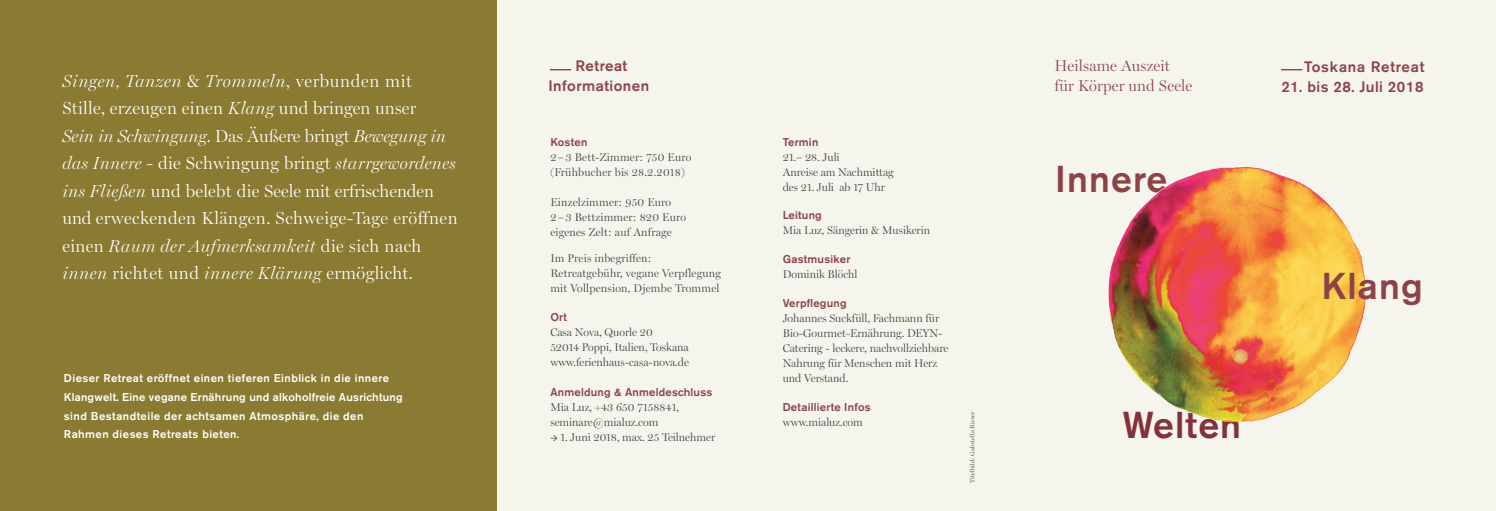
<style>
.page{position:relative;width:1496px;height:511px;background:#fff}
.page>*{position:absolute;margin:0;border:0;box-sizing:border-box;transform-origin:0 0}
.t1{font:500 37.12px "Akzidenz Grotesk BE";letter-spacing:.03em;color:#8c4347}
.t2{font:500 37.12px "Akzidenz Grotesk BE";letter-spacing:.03em;color:#83323b}
.t3{font:300 17.5px/27.5px "Miller Display";letter-spacing:.02em;color:#fff}
.t4{font:300 15.62px/20px "Miller Display";letter-spacing:.01em;color:#8c4347}
.t5{font:500 15px/20px "Akzidenz Grotesk BE";letter-spacing:.03em;color:#8c4347;text-align:center}
.t6{font:500 15px "Akzidenz Grotesk BE";letter-spacing:.05em;color:#8c4347}
.t7{font:300 11.25px/15px "Miller Display";color:#3e3e3f}
.t8{font:300 11.25px/15px "Miller Display";letter-spacing:.02em;color:#3e3e3f}
.t9{font:500 11.25px/18.8px "Akzidenz Grotesk BE";letter-spacing:.04em;color:#fff}
.t10{font:500 11.25px "Akzidenz Grotesk BE";letter-spacing:.02em;color:#8c4347}
.t11{font:300 6.25px "Miller Display";letter-spacing:.03em;color:#3e3e3f}
.s1{font-style:italic}
.s2{font-family:"Minion Pro";font-weight:400}
</style>
<div class="page">
<div style="left:0;top:0;width:1495px;height:510px;background:#f5f4ed"></div>
<div style="left:0;top:0;width:496px;height:510px;background:#8b7a31"></div>
<svg style="left:550px;top:69px;width:21px;height:1px"></svg>
<img style="left:1108px;top:167px;width:258px;height:255px">
<svg style="left:1281px;top:69px;width:21px;height:1px"></svg>
<p class="t3" style="left:62px;top:67px;width:397px"><span class="s1">Singen, Tanzen</span> &amp; <span class="s1">Trommeln</span>, verbunden mit Stille, erzeugen einen <span class="s1">Klang</span> und bringen unser<br><span class="s1">Sein in Schwingung</span>. Das Äußere bringt <span class="s1">Bewegung in das Innere</span> - die Schwingung bringt <span class="s1">starrgewordenes ins Fließen</span> und belebt die Seele mit erfrischenden und erweckenden Klängen. Schweige-Tage eröffnen einen <span class="s1">Raum der Aufmerksamkeit</span> die sich nach <span class="s1">innen</span> richtet und <span class="s1">innere Klärung</span> ermöglicht.</p>
<p class="t9" style="left:64px;top:368px;width:340px">Dieser Retreat eröffnet einen tieferen Einblick in die innere Klangwelt. Eine vegane Ernährung und alkoholfreie Ausrichtung sind Bestandteile der achtsamen Atmosphäre, die den Rahmen dieses Retreats bieten.</p>
<h3 class="t5" style="left:548px;top:56px;width:102px">Retreat<br>Informationen</h3>
<p class="t10" style="left:550px;top:135px;width:39px">Kosten</p>
<p class="t8" style="left:550px;top:149px;width:143px">2–3 Bett-Zimmer: 750 Euro (Frühbucher bis 28.2.2018)</p>
<p class="t8" style="left:550px;top:194px;width:137px">Einzelzimmer: 950 Euro<br>2–3 Bettzimmer: 820 Euro eigenes Zelt: auf Anfrage</p>
<p class="t8" style="left:550px;top:251px;width:172px">Im Preis inbegriffen:<br>Retreatgebühr, vegane Verpflegung mit Vollpension, Djembe Trommel</p>
<p class="t10" style="left:550px;top:310px;width:18px">Ort</p>
<p class="t7" style="left:550px;top:324px;width:140px">Casa Nova, Quorle 20<br>52014 Poppi, Italien, Toskana www.ferienhaus-casa-nova.de</p>
<p class="t10" style="left:550px;top:385px;width:163px">Anmeldung &amp; Anmeldeschluss</p>
<p class="t7" style="left:550px;top:399px;width:130px">Mia Luz, +43 650 7158841, seminare@mialuz.com</p>
<p class="t7" style="left:550px;top:429px;width:166px"><span class="s2">→</span> 1. Juni 2018, max. 25 Teilnehmer</p>
<p class="t10" style="left:782px;top:134px;width:37px">Termin</p>
<p class="t7" style="left:782px;top:149px;width:113px">21.– 28. Juli<br>Anreise am Nachmittag des 21. Juli ab 17 Uhr</p>
<p class="t10" style="left:782px;top:208px;width:41px">Leitung</p>
<p class="t7" style="left:782px;top:223px;width:149px">Mia Luz, Sängerin &amp; Musikerin</p>
<p class="t10" style="left:782px;top:252px;width:69px">Gastmusiker</p>
<p class="t7" style="left:782px;top:267px;width:76px">Dominik Blöchl</p>
<p class="t10" style="left:782px;top:296px;width:65px">Verpflegung</p>
<p class="t7" style="left:782px;top:310px;width:167px">Johannes Suckfüll, Fachmann für<br>Bio-Gourmet-Ernährung. DEYN-<br>Catering - leckere, nachvollziehbare<br>Nahrung für Menschen mit Herz und Verstand.</p>
<p class="t10" style="left:782px;top:399px;width:89px">Detaillierte Infos</p>
<p class="t7" style="left:782px;top:414px;width:82px">www.mialuz.com</p>
<p class="t11" style="left:968px;top:483px;width:73px;rotate:-90deg">Titelbild: Gabriella Rieser</p>
<h3 class="t4" style="left:1054px;top:56px;width:139px">Heilsame Auszeit für Körper und Seele</h3>
<h1 class="t1" style="left:1055px;top:156px;width:114px">Innere</h1>
<h1 class="t2" style="left:1122px;top:402px;width:120px">Welten</h1>
<h3 class="t6" style="left:1303px;top:57px;width:122px">Toskana Retreat</h3>
<h3 class="t5" style="left:1281px;top:76px;width:144px">21. bis 28. Juli 2018</h3>
<h1 class="t1" style="left:1321px;top:262px;width:102px">Klang</h1>
</div>
